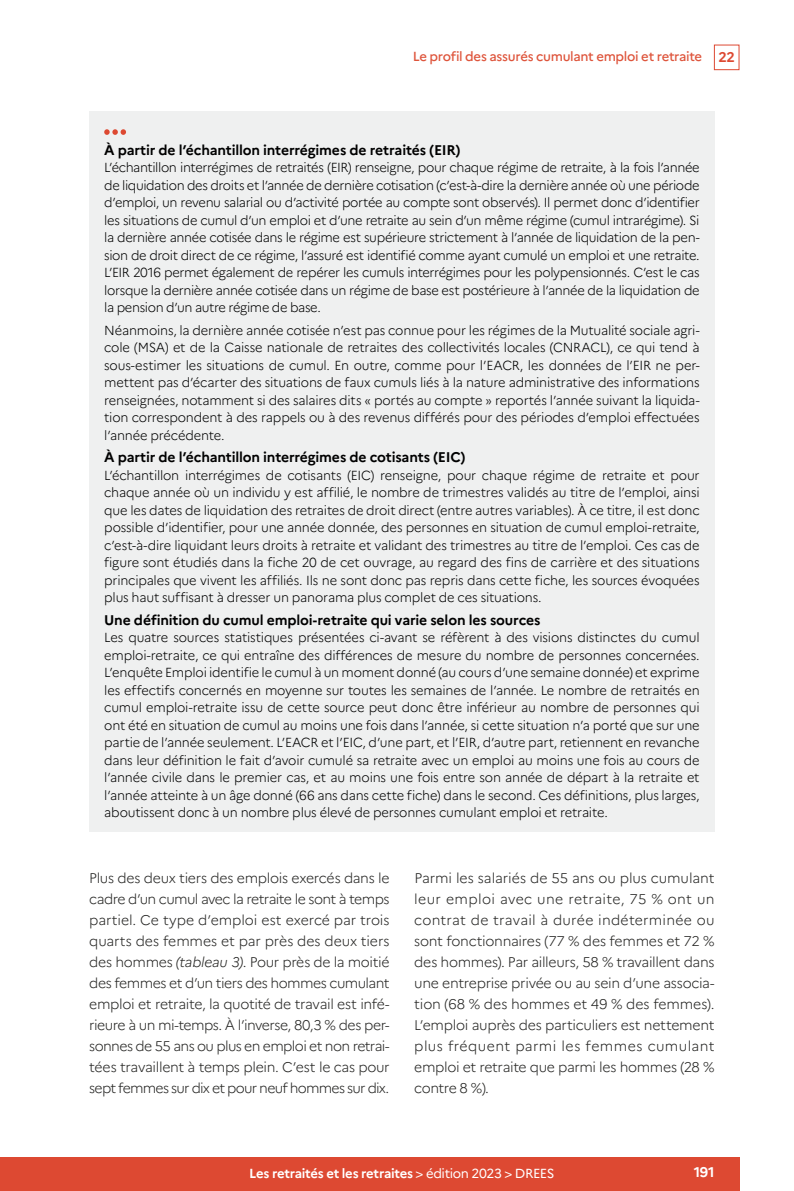
<style>
.page{position:relative;width:794px;height:1191px;background:#fff}
.page>*{position:absolute;margin:0;border:0;box-sizing:border-box;transform-origin:0 0}
.t1{font:300 14px/21px "Marianne";letter-spacing:-.03em;color:#252523;text-align:justify}
.t2{font:700 14px "Marianne";letter-spacing:-.015em;color:#000}
.t3{font:700 14px "Marianne";color:#fff}
.t4{font:300 13.12px/17.5px "Marianne";letter-spacing:-.015em;color:#000;text-align:justify}
.t5{font:500 13.12px "Marianne";letter-spacing:-.025em;color:#de543b}
.t6{font:700 13.12px "Marianne";letter-spacing:-.025em;color:#fff}
.s1{font-weight:700;font-size:14px;color:#dd4932}
.s2{font-style:italic}
.s3{font-weight:400}
</style>
<div class="page">
<div style="left:714px;top:45px;width:25px;height:25px;border:1px solid #dd4932"></div>
<div style="left:0;top:1157px;width:739px;height:34px;background:#dd4932"></div>
<div style="left:89px;top:112px;width:625px;height:720px;background:#eff0f0"></div>
<svg style="left:104px;top:129px;width:22px;height:6px"></svg>
<p class="t5" style="left:413px;top:49px;width:324px">Le profil des assurés cumulant emploi et retraite <span class="s1">22</span></p>
<p class="t2" style="left:104px;top:141px;width:358px">À partir de l’échantillon interrégimes de retraités (EIR)</p>
<p class="t4" style="left:104px;top:159px;width:597px">L’échantillon interrégimes de retraités (EIR) renseigne, pour chaque régime de retraite, à la fois l’année de liquidation des droits et l’année de dernière cotisation (c’est-à-dire la dernière année où une période d’emploi, un revenu salarial ou d’activité portée au compte sont observés). Il permet donc d’identifier les situations de cumul d’un emploi et d’une retraite au sein d’un même régime (cumul intrarégime). Si la dernière année cotisée dans le régime est supérieure strictement à l’année de liquidation de la pen&shy;sion de droit direct de ce régime, l’assuré est identifié comme ayant cumulé un emploi et une retraite.<br>L’EIR 2016 permet également de repérer les cumuls interrégimes pour les polypensionnés. C’est le cas lorsque la dernière année cotisée dans un régime de base est postérieure à l’année de la liquidation de la pension d’un autre régime de base.</p>
<p class="t4" style="left:104px;top:321px;width:597px">Néanmoins, la dernière année cotisée n’est pas connue pour les régimes de la Mutualité sociale agri&shy;cole (MSA) et de la Caisse nationale de retraites des collectivités locales (CNRACL), ce qui tend à sous-estimer les situations de cumul. En outre, comme pour l’EACR, les données de l’EIR ne per&shy;mettent pas d’écarter des situations de faux cumuls liés à la nature administrative des informations renseignées, notamment si des salaires dits « portés au compte » reportés l’année suivant la liquida&shy;tion correspondent à des rappels ou à des revenus différés pour des périodes d’emploi effectuées l’année précédente.</p>
<p class="t2" style="left:104px;top:448px;width:363px">À partir de l’échantillon interrégimes de cotisants (EIC)</p>
<p class="t4" style="left:104px;top:466px;width:597px">L’échantillon interrégimes de cotisants (EIC) renseigne, pour chaque régime de retraite et pour chaque année où un individu y est affilié, le nombre de trimestres validés au titre de l’emploi, ainsi que les dates de liquidation des retraites de droit direct (entre autres variables). À ce titre, il est donc possible d’identifier, pour une année donnée, des personnes en situation de cumul emploi-retraite, c’est-à-dire liquidant leurs droits à retraite et validant des trimestres au titre de l’emploi. Ces cas de figure sont étudiés dans la fiche 20 de cet ouvrage, au regard des fins de carrière et des situations principales que vivent les affiliés. Ils ne sont donc pas repris dans cette fiche, les sources évoquées plus haut suffisant à dresser un panorama plus complet de ces situations.</p>
<p class="t2" style="left:104px;top:611px;width:438px">Une définition du cumul emploi-retraite qui varie selon les sources</p>
<p class="t4" style="left:104px;top:628px;width:597px">Les quatre sources statistiques présentées ci-avant se réfèrent à des visions distinctes du cumul emploi-retraite, ce qui entraîne des différences de mesure du nombre de personnes concernées.<br>L’enquête Emploi identifie le cumul à un moment donné (au cours d’une semaine donnée) et exprime les effectifs concernés en moyenne sur toutes les semaines de l’année. Le nombre de retraités en cumul emploi-retraite issu de cette source peut donc être inférieur au nombre de personnes qui ont été en situation de cumul au moins une fois dans l’année, si cette situation n’a porté que sur une partie de l’année seulement. L’EACR et l’EIC, d’une part, et l’EIR, d’autre part, retiennent en revanche dans leur définition le fait d’avoir cumulé sa retraite avec un emploi au moins une fois au cours de l’année civile dans le premier cas, et au moins une fois entre son année de départ à la retraite et l’année atteinte à un âge donné (66 ans dans cette fiche) dans le second. Ces définitions, plus larges, aboutissent donc à un nombre plus élevé de personnes cumulant emploi et retraite.</p>
<p class="t1" style="left:89px;top:867px;width:302px">Plus des deux tiers des emplois exercés dans le cadre d’un cumul avec la retraite le sont à temps partiel. Ce type d’emploi est exercé par trois quarts des femmes et par près des deux tiers des hommes <span class="s2">(tableau 3)</span>. Pour près de la moitié des femmes et d’un tiers des hommes cumulant emploi et retraite, la quotité de travail est infé&shy;rieure à un mi-temps. À l’inverse, 80,3 % des per&shy;sonnes de 55 ans ou plus en emploi et non retrai&shy;tées travaillent à temps plein. C’est le cas pour sept femmes sur dix et pour neuf hommes sur dix.</p>
<p class="t1" style="left:414px;top:867px;width:302px">Parmi les salariés de 55 ans ou plus cumulant leur emploi avec une retraite, 75 % ont un contrat de travail à durée indéterminée ou sont fonctionnaires (77 % des femmes et 72 % des hommes). Par ailleurs, 58 % travaillent dans une entreprise privée ou au sein d’une associa&shy;tion (68 % des hommes et 49 % des femmes).<br>L’emploi auprès des particuliers est nettement plus fréquent parmi les femmes cumulant emploi et retraite que parmi les hommes (28 % contre 8 %).</p>
<p class="t6" style="left:249px;top:1165px;width:307px">Les retraités et les retraites <span class="s3">&gt; édition 2023 &gt; DREES</span></p>
<p class="t3" style="left:694px;top:1163px;width:22px">191</p>
</div>
